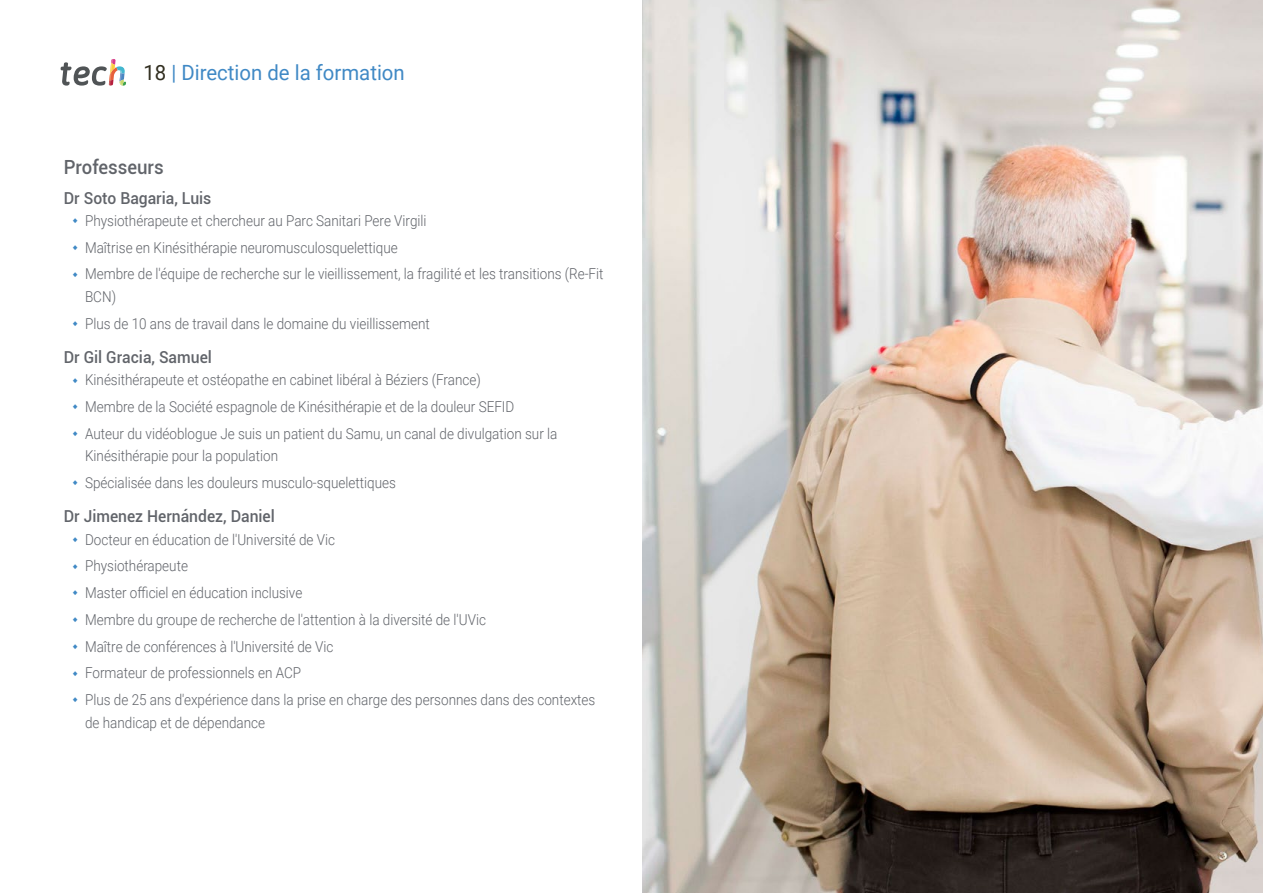
<style>
.page{position:relative;width:1263px;height:893px;background:#fff}
.page>*{position:absolute;margin:0;border:0;box-sizing:border-box;transform-origin:0 0}
.t1{font:21px "Roboto";color:#4089c5}
.t2{font:500 19.5px "Roboto";color:#61646a;scale:.95 1}
.t3{font:500 16.5px "Roboto";color:#61646a;scale:.95 1}
.t4{font:300 15px/26.7px "Roboto";color:#61646a;scale:.9 1}
.s1{color:#312e20}
</style>
<div class="page">
<svg style="left:61px;top:59px;width:65px;height:27px"></svg>
<img style="left:642px;top:0;width:621px;height:893px">
<h1 class="t1" style="left:144px;top:57px;width:263px"><span class="s1">18</span> | Direction de la formation</h1>
<h2 class="t2" style="left:64px;top:154px;width:107px">Professeurs</h2>
<p class="t3" style="left:64px;top:186px;width:157px">Dr Soto Bagaria, Luis</p>
<p class="t4" style="left:85px;top:207px;width:578px">Physiothérapeute et chercheur au Parc Sanitari Pere Virgili<br>Maîtrise en Kinésithérapie neuromusculosquelettique<br>Membre de l'équipe de recherche sur le vieillissement, la fragilité et les transitions (Re-Fit</p>
<p class="t4" style="left:85px;top:283px;width:385px">BCN)<br>Plus de 10 ans de travail dans le domaine du vieillissement</p>
<p class="t3" style="left:64px;top:345px;width:157px">Dr Gil Gracia, Samuel</p>
<p class="t4" style="left:85px;top:366px;width:526px">Kinésithérapeute et ostéopathe en cabinet libéral à Béziers (France)<br>Membre de la Société espagnole de Kinésithérapie et de la douleur SEFID<br>Auteur du vidéoblogue Je suis un patient du Samu, un canal de divulgation sur la</p>
<p class="t4" style="left:85px;top:442px;width:347px">Kinésithérapie pour la population<br>Spécialisée dans les douleurs musculo-squelettiques</p>
<p class="t3" style="left:64px;top:505px;width:224px">Dr Jimenez Hernández, Daniel</p>
<p class="t4" style="left:85px;top:525px;width:568px">Docteur en éducation de l'Université de Vic<br>Physiothérapeute<br>Master officiel en éducation inclusive<br>Membre du groupe de recherche de l'attention à la diversité de l'UVic<br>Maître de conférences à l'Université de Vic<br>Formateur de professionnels en ACP<br>Plus de 25 ans d'expérience dans la prise en charge des personnes dans des contextes</p>
<p class="t4" style="left:85px;top:708px;width:202px">de handicap et de dépendance</p>
</div>
